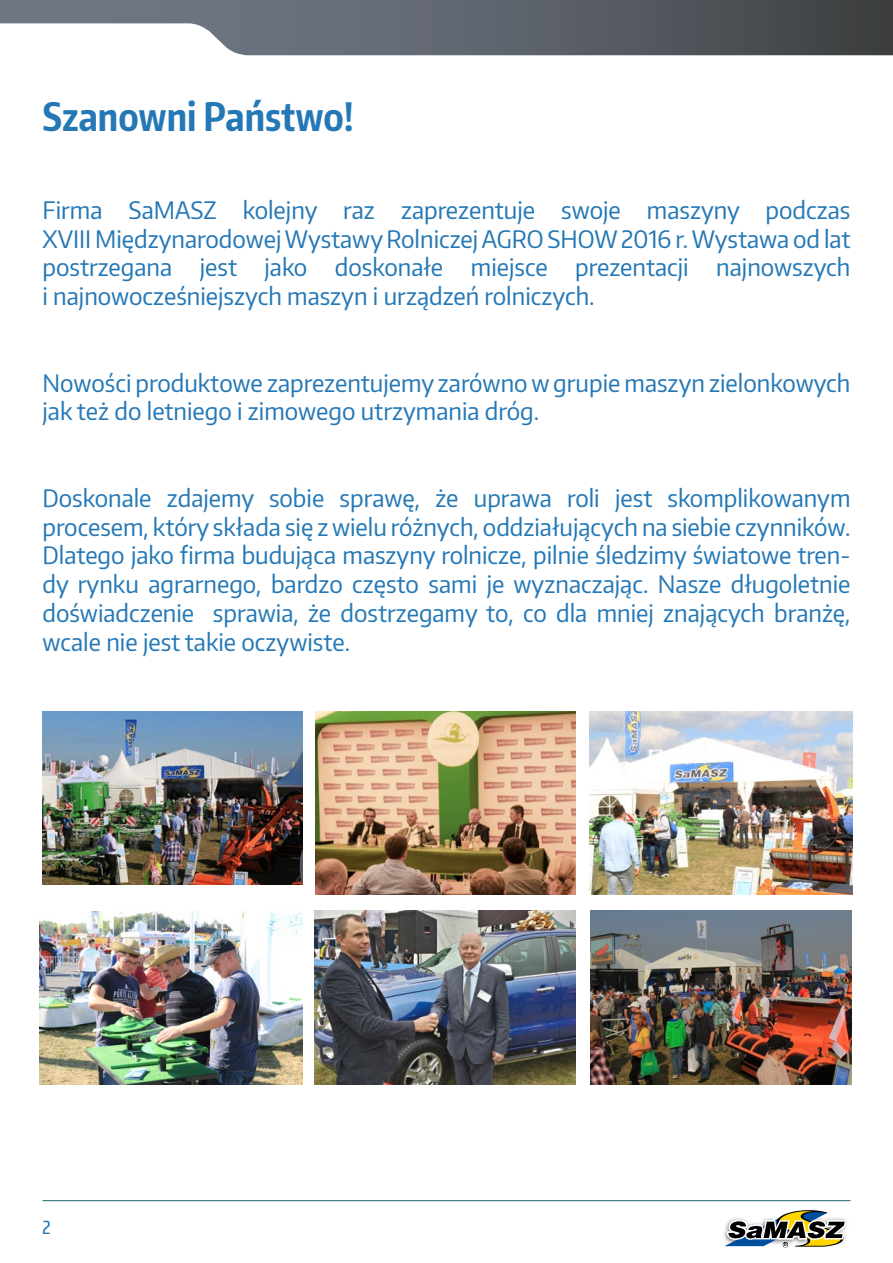
<style>
.page{position:relative;width:893px;height:1263px;background:#fff}
.page>*{position:absolute;margin:0;border:0;box-sizing:border-box;transform-origin:0 0}
.t1{font:700 39.15px "Encode Sans Compressed";color:#2478b6}
.t2{font:24px/28.8px "Encode Sans Narrow";color:#2478b6;text-align:justify}
.t3{font:500 18px "Encode Sans Compressed";color:#2478b6}
</style>
<div class="page">
<img style="left:314px;top:910px;width:262px;height:174px">
<img style="left:43px;top:711px;width:259px;height:173px">
<img style="left:40px;top:912px;width:262px;height:172px">
<img style="left:590px;top:910px;width:261px;height:174px">
<img style="left:316px;top:711px;width:260px;height:184px">
<img style="left:589px;top:711px;width:263px;height:184px">
<svg style="left:0;top:0;width:893px;height:55px"></svg>
<svg style="left:724px;top:1210px;width:122px;height:37px"></svg>
<hr style="left:43px;top:1200px;width:807px;height:1px;background:#1b606f">
<h1 class="t1" style="left:43px;top:91px;width:313px">Szanowni Państwo!</h1>
<p class="t2" style="left:43px;top:195px;width:810px">Firma SaMASZ kolejny raz zaprezentuje swoje maszyny podczas XVIII Międzynarodowej Wystawy Rolniczej AGRO SHOW 2016 r. Wystawa od lat postrzegana jest jako doskonałe miejsce prezentacji najnowszych i najnowocześniejszych maszyn i urządzeń rolniczych.</p>
<p class="t2" style="left:43px;top:367px;width:809px">Nowości produktowe zaprezentujemy zarówno w grupie maszyn zielonkowych jak też do letniego i zimowego utrzymania dróg.</p>
<p class="t2" style="left:43px;top:483px;width:809px">Doskonale zdajemy sobie sprawę, że uprawa roli jest skomplikowanym procesem, który składa się z wielu różnych, oddziałujących na siebie czynników.<br>Dlatego jako firma budująca maszyny rolnicze, pilnie śledzimy światowe tren&shy;dy rynku agrarnego, bardzo często sami je wyznaczając. Nasze długoletnie doświadczenie sprawia, że dostrzegamy to, co dla mniej znających branżę, wcale nie jest takie oczywiste.</p>
<p class="t3" style="left:43px;top:1216px;width:10px">2</p>
</div>
